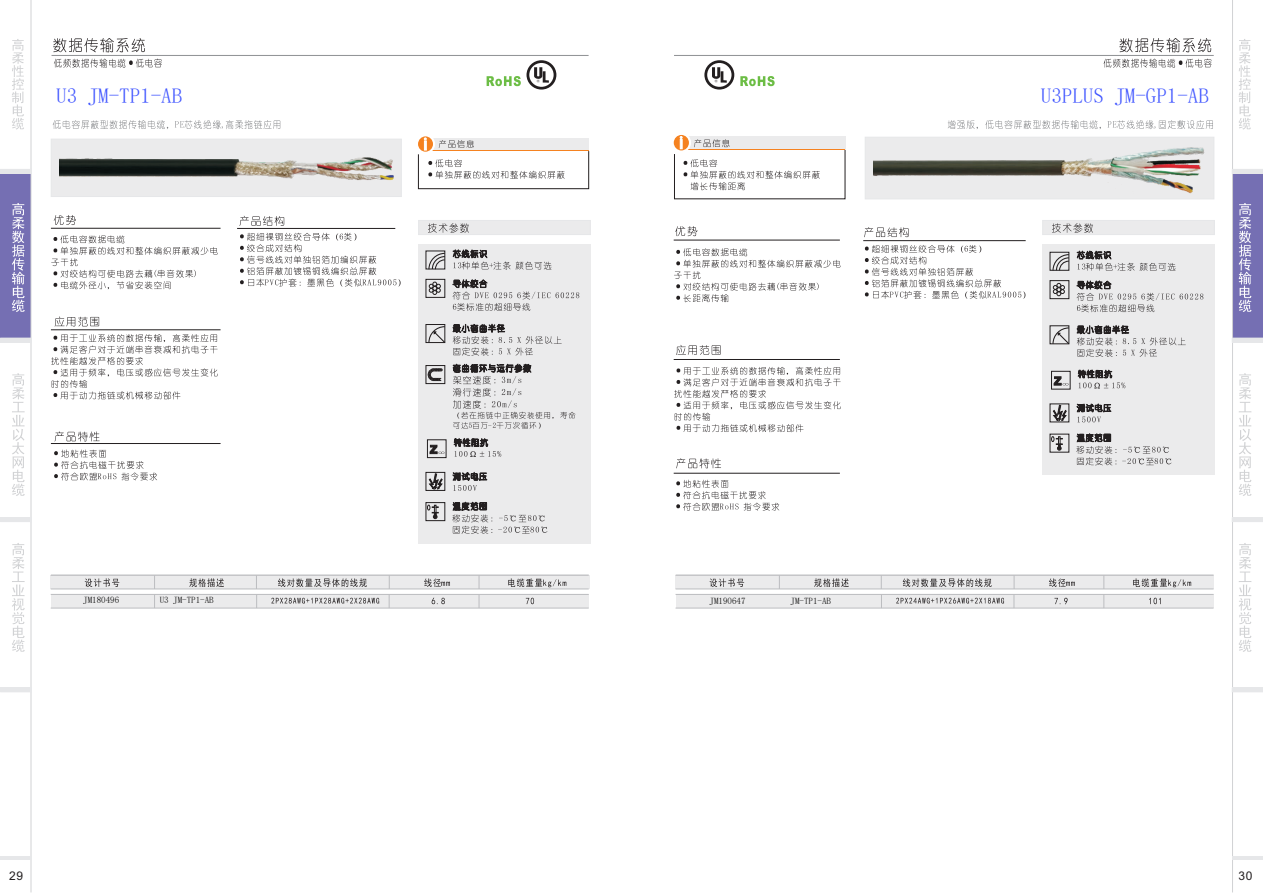
<style>
.page{position:relative;width:1263px;height:893px;background:#fff}
.page>*{position:absolute;margin:0;border:0;box-sizing:border-box;transform-origin:0 0}
.t1{font:21px "N Sim Sun";color:#4055ff}
.t2{font:12px "Arial";color:#231f20}
.t3{font:9px "N Sim Sun";color:#000}
</style>
<div class="page">
<div style="left:865px;top:137px;width:349px;height:62px;background:#ebebec"></div>
<div style="left:51px;top:139px;width:350px;height:58px;background:#ebebec"></div>
<div style="left:51px;top:594px;width:538px;height:14px;background:#ebebec"></div>
<div style="left:51px;top:575px;width:538px;height:14px;background:#ebebec"></div>
<svg style="left:85px;top:578px;width:34px;height:9px"></svg>
<svg style="left:189px;top:578px;width:35px;height:9px"></svg>
<svg style="left:278px;top:578px;width:89px;height:9px"></svg>
<svg style="left:424px;top:578px;width:26px;height:9px"></svg>
<hr style="left:51px;top:575px;width:538px;height:1px;background:#bcbdc0">
<hr style="left:51px;top:589px;width:538px;height:1px;background:#bcbdc0">
<hr style="left:51px;top:594px;width:538px;height:1px;background:#bcbdc0">
<hr style="left:51px;top:608px;width:538px;height:1px;background:#bcbdc0">
<svg style="left:508px;top:578px;width:58px;height:9px"></svg>
<svg style="left:154px;top:576px;width:1px;height:32px"></svg>
<svg style="left:256px;top:576px;width:1px;height:32px"></svg>
<svg style="left:389px;top:576px;width:1px;height:32px"></svg>
<svg style="left:479px;top:576px;width:1px;height:32px"></svg>
<div style="left:676px;top:594px;width:537px;height:14px;background:#ebebec"></div>
<div style="left:675px;top:575px;width:538px;height:14px;background:#ebebec"></div>
<svg style="left:710px;top:578px;width:34px;height:9px"></svg>
<svg style="left:814px;top:578px;width:35px;height:9px"></svg>
<svg style="left:903px;top:578px;width:89px;height:9px"></svg>
<svg style="left:1049px;top:578px;width:26px;height:9px"></svg>
<hr style="left:675px;top:575px;width:538px;height:1px;background:#bcbdc0">
<hr style="left:675px;top:589px;width:538px;height:1px;background:#bcbdc0">
<hr style="left:675px;top:594px;width:538px;height:1px;background:#bcbdc0">
<hr style="left:675px;top:608px;width:538px;height:1px;background:#bcbdc0">
<svg style="left:1133px;top:578px;width:58px;height:9px"></svg>
<svg style="left:779px;top:576px;width:1px;height:13px"></svg>
<svg style="left:881px;top:576px;width:1px;height:32px"></svg>
<svg style="left:1014px;top:576px;width:1px;height:32px"></svg>
<svg style="left:1103px;top:576px;width:1px;height:32px"></svg>
<svg style="left:53px;top:38px;width:92px;height:15px"></svg>
<svg style="left:53px;top:120px;width:227px;height:9px"></svg>
<svg style="left:54px;top:59px;width:108px;height:9px"></svg>
<svg style="left:51px;top:235px;width:167px;height:54px"></svg>
<hr style="left:51px;top:228px;width:170px;height:1px;background:#231f20">
<svg style="left:51px;top:334px;width:167px;height:66px"></svg>
<svg style="left:240px;top:233px;width:161px;height:54px"></svg>
<hr style="left:51px;top:330px;width:170px;height:1px;background:#231f20">
<hr style="left:237px;top:228px;width:158px;height:1px;background:#231f20">
<hr style="left:51px;top:443px;width:170px;height:1px;background:#231f20">
<hr style="left:674px;top:240px;width:166px;height:1px;background:#231f20">
<svg style="left:676px;top:480px;width:103px;height:31px"></svg>
<hr style="left:674px;top:359px;width:166px;height:1px;background:#231f20">
<hr style="left:674px;top:473px;width:166px;height:1px;background:#231f20">
<svg style="left:948px;top:120px;width:265px;height:9px"></svg>
<svg style="left:271px;top:598px;width:108px;height:5px"></svg>
<svg style="left:432px;top:598px;width:13px;height:6px"></svg>
<svg style="left:526px;top:598px;width:8px;height:6px"></svg>
<svg style="left:1119px;top:38px;width:92px;height:15px"></svg>
<svg style="left:1103px;top:59px;width:109px;height:9px"></svg>
<svg style="left:674px;top:248px;width:166px;height:54px"></svg>
<svg style="left:674px;top:367px;width:167px;height:65px"></svg>
<svg style="left:54px;top:449px;width:103px;height:31px"></svg>
<svg style="left:865px;top:245px;width:160px;height:54px"></svg>
<hr style="left:863px;top:240px;width:163px;height:1px;background:#231f20">
<svg style="left:896px;top:598px;width:108px;height:5px"></svg>
<svg style="left:1054px;top:598px;width:13px;height:6px"></svg>
<svg style="left:1149px;top:598px;width:12px;height:6px"></svg>
<img style="left:873px;top:144px;width:340px;height:50px">
<img style="left:60px;top:151px;width:340px;height:34px">
<div style="left:0;top:174px;width:31px;height:164px;background:#756fb3"></div>
<div style="left:1232px;top:173px;width:31px;height:165px;background:#756fb3"></div>
<hr style="left:31px;top:0;width:1px;height:892px;background:#d1d2d4">
<hr style="left:1232px;top:0;width:1px;height:892px;background:#d1d2d4">
<hr style="left:0;top:169px;width:31px;height:4px;background:#e6e7e9">
<div style="left:0;top:169px;width:31px;height:5px;border:1px solid #e6e7e9"></div>
<svg style="left:12px;top:373px;width:13px;height:123px"></svg>
<div style="left:0;top:338px;width:31px;height:4px;border:1px solid #e6e7e9"></div>
<svg style="left:12px;top:39px;width:12px;height:91px"></svg>
<svg style="left:12px;top:203px;width:13px;height:109px"></svg>
<hr style="left:0;top:518px;width:31px;height:4px;background:#e6e7e9">
<div style="left:0;top:517px;width:31px;height:5px;border:1px solid #e6e7e9"></div>
<svg style="left:12px;top:543px;width:13px;height:109px"></svg>
<div style="left:0;top:688px;width:31px;height:4px;border:1px solid #e6e7e9"></div>
<svg style="left:1232px;top:169px;width:31px;height:5px"></svg>
<svg style="left:1239px;top:373px;width:12px;height:123px"></svg>
<svg style="left:1232px;top:338px;width:31px;height:4px"></svg>
<svg style="left:1238px;top:39px;width:13px;height:91px"></svg>
<svg style="left:1238px;top:203px;width:13px;height:109px"></svg>
<svg style="left:1232px;top:517px;width:31px;height:5px"></svg>
<svg style="left:1239px;top:543px;width:12px;height:109px"></svg>
<svg style="left:1232px;top:687px;width:31px;height:5px"></svg>
<svg style="left:55px;top:431px;width:45px;height:11px"></svg>
<svg style="left:239px;top:216px;width:45px;height:10px"></svg>
<svg style="left:55px;top:316px;width:44px;height:11px"></svg>
<svg style="left:54px;top:215px;width:22px;height:10px"></svg>
<svg style="left:676px;top:458px;width:45px;height:10px"></svg>
<svg style="left:864px;top:227px;width:45px;height:10px"></svg>
<svg style="left:676px;top:345px;width:45px;height:10px"></svg>
<svg style="left:675px;top:226px;width:22px;height:10px"></svg>
<hr style="left:0;top:856px;width:31px;height:4px;background:#e6e7e9">
<hr style="left:674px;top:55px;width:540px;height:1px;background:#939598">
<svg style="left:704px;top:60px;width:30px;height:30px"></svg>
<svg style="left:740px;top:76px;width:35px;height:10px"></svg>
<hr style="left:52px;top:55px;width:537px;height:1px;background:#939598">
<svg style="left:487px;top:60px;width:69px;height:30px"></svg>
<div style="left:418px;top:220px;width:172px;height:15px;background:#ebebec"></div>
<div style="left:418px;top:244px;width:173px;height:300px;background:#ebebec"></div>
<svg style="left:453px;top:279px;width:126px;height:32px"></svg>
<svg style="left:453px;top:324px;width:109px;height:32px"></svg>
<svg style="left:453px;top:472px;width:34px;height:19px"></svg>
<div style="left:425px;top:502px;width:20px;height:19px;border:1px solid #231f20"></div>
<svg style="left:427px;top:505px;width:11px;height:14px"></svg>
<div style="left:425px;top:472px;width:20px;height:19px;border:1px solid #231f20"></div>
<svg style="left:429px;top:473px;width:14px;height:17px"></svg>
<div style="left:425px;top:365px;width:20px;height:19px;border:1px solid #231f20"></div>
<svg style="left:428px;top:368px;width:14px;height:13px"></svg>
<div style="left:425px;top:324px;width:20px;height:19px;border:1px solid #231f20"></div>
<svg style="left:428px;top:326px;width:18px;height:18px"></svg>
<div style="left:425px;top:279px;width:20px;height:19px;border:1px solid #231f20"></div>
<svg style="left:429px;top:282px;width:12px;height:13px"></svg>
<svg style="left:428px;top:252px;width:18px;height:18px"></svg>
<svg style="left:453px;top:250px;width:98px;height:20px"></svg>
<svg style="left:452px;top:502px;width:95px;height:32px"></svg>
<svg style="left:428px;top:223px;width:41px;height:10px"></svg>
<svg style="left:453px;top:364px;width:122px;height:65px"></svg>
<svg style="left:416px;top:134px;width:19px;height:20px"></svg>
<svg style="left:418px;top:138px;width:171px;height:51px"></svg>
<svg style="left:674px;top:136px;width:171px;height:63px"></svg>
<hr style="left:1232px;top:856px;width:31px;height:4px;background:#e6e7e9">
<svg style="left:454px;top:438px;width:47px;height:19px"></svg>
<div style="left:427px;top:439px;width:19px;height:19px;border:1px solid #231f20"></div>
<svg style="left:430px;top:445px;width:14px;height:9px"></svg>
<div style="left:1042px;top:220px;width:172px;height:15px;background:#ebebec"></div>
<div style="left:1042px;top:244px;width:173px;height:231px;background:#ebebec"></div>
<svg style="left:1077px;top:281px;width:126px;height:31px"></svg>
<svg style="left:1077px;top:325px;width:109px;height:32px"></svg>
<svg style="left:1077px;top:404px;width:34px;height:18px"></svg>
<svg style="left:1051px;top:436px;width:11px;height:14px"></svg>
<svg style="left:1053px;top:405px;width:14px;height:16px"></svg>
<div style="left:1049px;top:325px;width:20px;height:19px;border:1px solid #231f20"></div>
<svg style="left:1052px;top:327px;width:18px;height:18px"></svg>
<div style="left:1049px;top:280px;width:20px;height:19px;border:1px solid #231f20"></div>
<svg style="left:1053px;top:283px;width:12px;height:13px"></svg>
<div style="left:1049px;top:252px;width:20px;height:19px;border:1px solid #231f20"></div>
<svg style="left:1052px;top:254px;width:18px;height:17px"></svg>
<svg style="left:1077px;top:251px;width:98px;height:20px"></svg>
<svg style="left:1076px;top:433px;width:95px;height:32px"></svg>
<svg style="left:1052px;top:223px;width:41px;height:10px"></svg>
<svg style="left:1078px;top:370px;width:47px;height:18px"></svg>
<div style="left:1051px;top:371px;width:19px;height:19px;border:1px solid #231f20"></div>
<svg style="left:1054px;top:376px;width:14px;height:9px"></svg>
<h1 class="t1" style="left:56px;top:85px;width:127px">U3 JM-TP1-AB</h1>
<h1 class="t1" style="left:1041px;top:85px;width:169px">U3PLUS JM-GP1-AB</h1>
<p class="t3" style="left:83px;top:595px;width:37px">JM180496</p>
<p class="t3" style="left:160px;top:595px;width:55px">U3 JM-TP1-AB</p>
<p class="t3" style="left:710px;top:596px;width:38px">JM190647</p>
<p class="t3" style="left:791px;top:596px;width:42px">JM-TP1-AB</p>
<h2 class="t2" style="left:9px;top:871px;width:16px">29</h2>
<h2 class="t2" style="left:1238px;top:871px;width:16px">30</h2>
</div>
